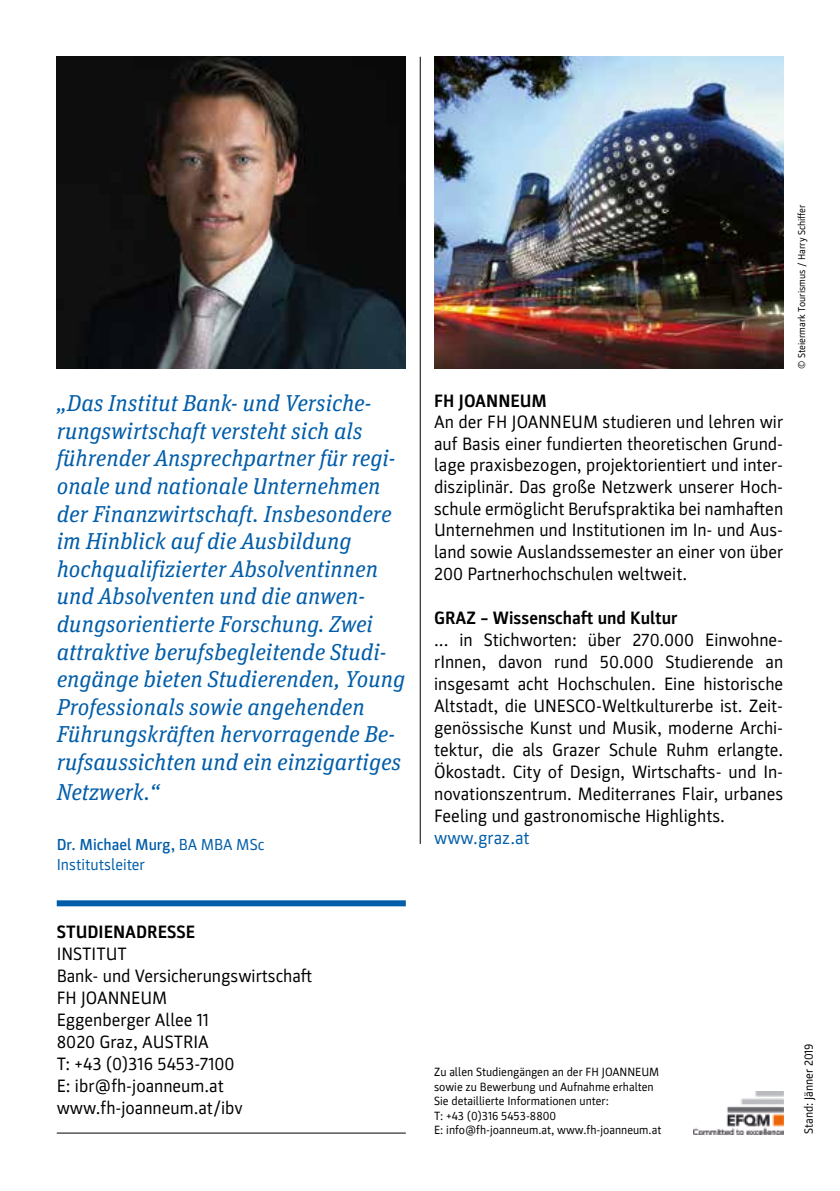
<style>
.page{position:relative;width:840px;height:1191px;background:#fff}
.page>*{position:absolute;margin:0;border:0;box-sizing:border-box;transform-origin:0 0}
.t1{font:italic 23px/27.6px "Unit Slab OT";color:#005da9}
.t2{font:18px/22px "Parka";color:#000;text-align:justify}
.t3{font:700 18px "Parka";color:#000}
.t4{font:18px "Parka";color:#005da9}
.t5{font:16px/20px "Parka";color:#005da9}
.t6{font:12px/14.4px "Parka";color:#000}
.t7{font:10px "Parka";color:#000}
.s1{font-weight:500}
</style>
<div class="page">
<img style="left:434px;top:57px;width:348px;height:311px">
<img style="left:57px;top:57px;width:348px;height:312px">
<hr style="left:57px;top:1132px;width:348px;height:1px;background:#000">
<div style="left:57px;top:900px;width:348px;height:6px;background:#005da9"></div>
<img style="left:693px;top:1091px;width:89px;height:43px">
<hr style="left:419px;top:57px;width:1px;height:787px;background:#000">
<p class="t1" style="left:57px;top:389px;width:349px">„Das Institut Bank- und Versiche&shy;rungswirtschaft versteht sich als führender Ansprechpartner für regi&shy;onale und nationale Unternehmen der Finanzwirtschaft. Insbesondere im Hinblick auf die Ausbildung hochqualifizierter Absolventinnen und Absolventen und die anwen&shy;dungsorientierte Forschung. Zwei attraktive berufsbegleitende Studi&shy;engänge bieten Studierenden, Young Professionals sowie angehenden Führungskräften hervorragende Be&shy;rufsaussichten und ein einzigartiges</p>
<p class="t1" style="left:57px;top:778px;width:104px">Netzwerk.“</p>
<p class="t5" style="left:57px;top:834px;width:209px"><span class="s1">Dr. Michael Murg,</span> BA MBA MSc<br>Institutsleiter</p>
<p class="t3" style="left:57px;top:922px;width:140px">STUDIENADRESSE</p>
<p class="t2" style="left:57px;top:943px;width:257px;text-align:left">INSTITUT<br>Bank- und Versicherungswirtschaft<br>FH JOANNEUM<br>Eggenberger Allee 11<br>8020 Graz, AUSTRIA<br>T: +43 (0)316 5453-7100<br>E: ibr@fh-joanneum.at www.fh-joanneum.at/ibv</p>
<p class="t3" style="left:434px;top:390px;width:114px">FH JOANNEUM</p>
<p class="t2" style="left:434px;top:411px;width:350px">An der FH JOANNEUM studieren und lehren wir auf Basis einer fundierten theoretischen Grund&shy;lage praxisbezogen, projektorientiert und inter&shy;disziplinär. Das große Netzwerk unserer Hoch&shy;schule ermöglicht Berufspraktika bei namhaften Unternehmen und Institutionen im In- und Aus&shy;land sowie Auslandssemester an einer von über 200 Partnerhochschulen weltweit.</p>
<p class="t3" style="left:434px;top:607px;width:245px">GRAZ – Wissenschaft und Kultur</p>
<p class="t2" style="left:434px;top:629px;width:350px">... in Stichworten: über 270.000 Einwohne&shy;rInnen, davon rund 50.000 Studierende an insgesamt acht Hochschulen. Eine historische Altstadt, die UNESCO-Weltkulturerbe ist. Zeit&shy;genössische Kunst und Musik, moderne Archi&shy;tektur, die als Grazer Schule Ruhm erlangte.<br>Ökostadt. City of Design, Wirtschafts- und In&shy;novationszentrum. Mediterranes Flair, urbanes Feeling und gastronomische Highlights.</p>
<p class="t4" style="left:434px;top:827px;width:97px">www.graz.at</p>
<p class="t7" style="left:795px;top:369px;width:166px;rotate:-90deg">© Steiermark Tourismus / Harry Schiffer</p>
<p class="t6" style="left:434px;top:1065px;width:229px">Zu allen Studiengängen an der FH JOANNEUM sowie zu Bewerbung und Aufnahme erhalten Sie detaillierte Informationen unter:<br>T: +43 (0)316 5453-8800<br>E: info@fh-joanneum.at, www.fh-joanneum.at</p>
<p class="t6" style="left:801px;top:1134px;width:92px;rotate:-90deg">Stand: Jänner 2019</p>
</div>
